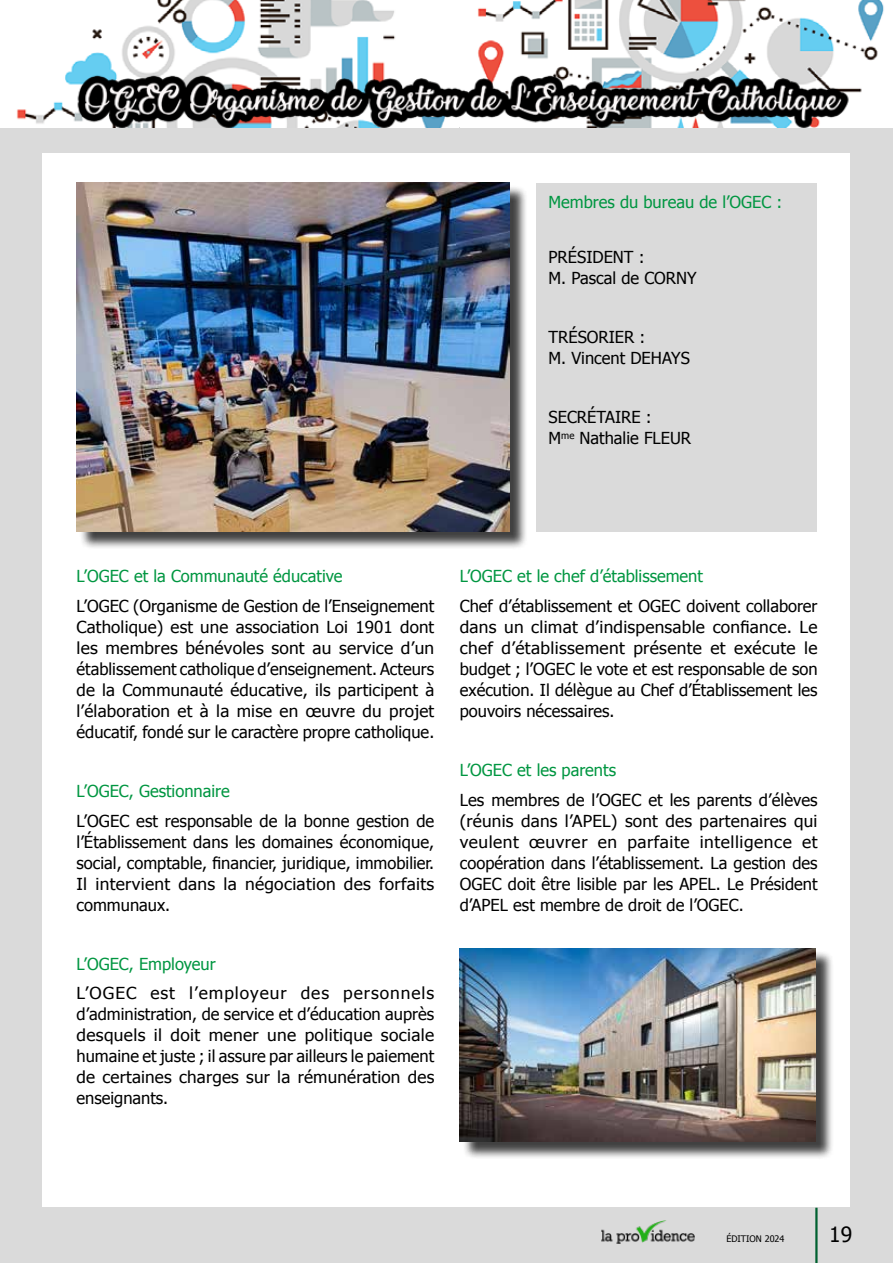
<style>
.page{position:relative;width:893px;height:1263px;background:#fff}
.page>*{position:absolute;margin:0;border:0;box-sizing:border-box;transform-origin:0 0}
.t1{font:21px "Tahoma";color:#000}
.t2{font:16.5px/21px "Tahoma";color:#000;text-align:justify}
.t3{font:16.5px/21px "Tahoma";color:#000;text-align:justify;scale:1.05 1}
.t4{font:16.5px "Tahoma";color:#009641}
.t5{font:9px "Tahoma";color:#000}
</style>
<div class="page">
<div style="left:0;top:128px;width:893px;height:1080px;background:#dadada"></div>
<div style="left:43px;top:153px;width:807px;height:1091px;background:#fff"></div>
<div style="left:0;top:1208px;width:893px;height:55px;background:#dadada"></div>
<hr style="left:815px;top:1208px;width:3px;height:55px;background:#006130">
<img style="left:601px;top:1220px;width:94px;height:24px">
<div style="left:79px;top:185px;width:449px;height:365px;background:#000;opacity:.75"></div>
<img style="left:77px;top:183px;width:433px;height:348px">
<div style="left:536px;top:183px;width:280px;height:348px;background:#dadada"></div>
<img style="left:30px;top:0;width:854px;height:128px">
<div style="left:462px;top:950px;width:372px;height:210px;background:#000;opacity:.75"></div>
<img style="left:460px;top:948px;width:355px;height:193px">
<p class="t4" style="left:549px;top:191px;width:235px">Membres du bureau de l’OGEC :</p>
<p class="t2" style="left:549px;top:246px;width:150px">PRÉSIDENT :<br>M. Pascal de CORNY</p>
<p class="t2" style="left:549px;top:326px;width:143px">TRÉSORIER :<br>M. Vincent DEHAYS</p>
<p class="t2" style="left:549px;top:406px;width:144px">SECRÉTAIRE :<br>M<sup>me</sup> Nathalie FLEUR</p>
<p class="t4" style="left:77px;top:565px;width:267px">L’OGEC et la Communauté éducative</p>
<p class="t2" style="left:77px;top:595px;width:359px">L’OGEC (Organisme de Gestion de l’Enseignement Catholique) est une association Loi 1901 dont les membres bénévoles sont au service d’un établissement catholique d’enseignement. Acteurs de la Communauté éducative, ils participent à l’élaboration et à la mise en œuvre du projet éducatif, fondé sur le caractère propre catholique.</p>
<p class="t4" style="left:77px;top:780px;width:155px">L’OGEC, Gestionnaire</p>
<p class="t2" style="left:77px;top:809px;width:359px">L’OGEC est responsable de la bonne gestion de l’Établissement dans les domaines économique, social, comptable, financier, juridique, immobilier.<br>Il intervient dans la négociation des forfaits communaux.</p>
<p class="t4" style="left:77px;top:952px;width:141px">L’OGEC, Employeur</p>
<p class="t3" style="left:77px;top:982px;width:342px">L’OGEC est l’employeur des personnels d’administration, de service et d’éducation auprès desquels il doit mener une politique sociale humaine et juste ; il assure par ailleurs le paiement de certaines charges sur la rémunération des enseignants.</p>
<p class="t4" style="left:460px;top:565px;width:245px">L’OGEC et le chef d’établissement</p>
<p class="t2" style="left:460px;top:595px;width:359px">Chef d’établissement et OGEC doivent collaborer dans un climat d’indispensable confiance. Le chef d’établissement présente et exécute le budget ; l’OGEC le vote et est responsable de son exécution. Il délègue au Chef d’Établissement les pouvoirs nécessaires.</p>
<p class="t4" style="left:460px;top:759px;width:158px">L’OGEC et les parents</p>
<p class="t2" style="left:460px;top:788px;width:359px">Les membres de l’OGEC et les parents d’élèves (réunis dans l’APEL) sont des partenaires qui veulent œuvrer en parfaite intelligence et coopération dans l’établissement. La gestion des OGEC doit être lisible par les APEL. Le Président d’APEL est membre de droit de l’OGEC.</p>
<p class="t5" style="left:726px;top:1232px;width:59px">ÉDITION 2024</p>
<p class="t1" style="left:829px;top:1220px;width:24px">19</p>
</div>
